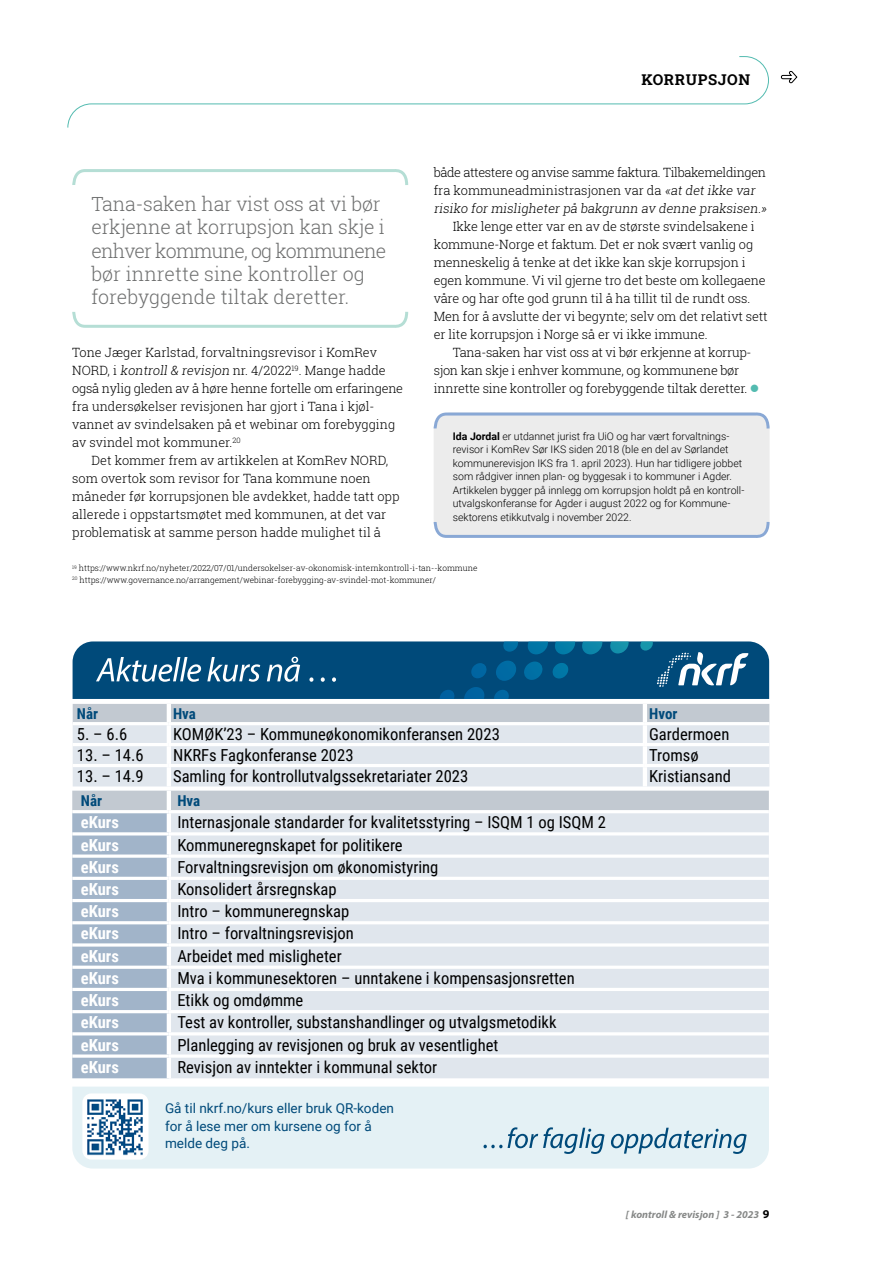
<style>
.page{position:relative;width:893px;height:1263px;background:#fff}
.page>*{position:absolute;margin:0;border:0;box-sizing:border-box;transform-origin:0 0}
.t1{font:300 19.5px/23.4px "Roboto Slab";letter-spacing:-.01em;color:#6f7070}
.t2{font:16.65px "Roboto Condensed";color:#000}
.t3{font:700 16.65px "Roboto Condensed";color:#fff}
.t4{font:700 15px "Roboto Condensed";color:#004a7a}
.t5{font:700 15px "Roboto Slab";letter-spacing:.04em;color:#000}
.t6{font:13.5px/17.9px "Roboto";color:#004a7a}
.t7{font:300 12.75px/18px "Roboto Slab";letter-spacing:-.01em;color:#000}
.t8{font:300 12.75px "Roboto Slab";letter-spacing:-.03em;color:#000}
.t9{font:300 10.5px/13.5px "Roboto";color:#000}
.t10{font:italic 700 10.5px "Myriad Pro";color:#878988}
.t11{font:300 8.25px/11.2px "Roboto Slab";color:#000}
.s1{color:#53bbb0}
.s2{font-weight:700}
.s3{font-style:normal;font-size:12px;color:#000}
</style>
<div class="page">
<svg style="left:67px;top:56px;width:702px;height:72px"></svg>
<div style="left:434px;top:412px;width:336px;height:124px;background:#ececec;border-radius:17px"></div>
<svg style="left:433px;top:412px;width:337px;height:17px"></svg>
<svg style="left:433px;top:522px;width:337px;height:16px"></svg>
<svg style="left:72px;top:169px;width:337px;height:16px"></svg>
<svg style="left:72px;top:311px;width:337px;height:17px"></svg>
<svg style="left:72px;top:641px;width:697px;height:437px;background:#c2d0dc"></svg>
<div style="left:72px;top:1086px;width:697px;height:82px;background:#e4f1f5"></div>
<div style="left:82px;top:1093px;width:66px;height:66px;background:#fff;border-radius:9px"></div>
<svg style="left:483px;top:1127px;width:122px;height:27px;background:#b6cfdc"></svg>
<svg style="left:611px;top:1128px;width:136px;height:26px;background:#acc8d7"></svg>
<img style="left:87px;top:1099px;width:56px;height:56px">
<p class="t5" style="left:641px;top:69px;width:110px">KORRUPSJON</p>
<h1 class="t1" style="left:91px;top:192px;width:297px">Tana-saken har vist oss at vi bør erkjenne at korrupsjon kan skje i enhver kommune, og kommunene bør innrette sine kontroller og forebyggende tiltak deretter.</h1>
<p class="t7" style="left:72px;top:343px;width:332px">Tone Jæger Karlstad, forvaltningsrevisor i KomRev NORD, i kontroll&amp; revisjon nr. 4/2022<sup>19</sup>. Mange hadde også nylig gleden av å høre henne fortelle om erfaringene fra undersøkelser revisjonen har gjort i Tana i kjøl&shy;vannet av svindelsaken på et webinar om forebygging av svindel mot kommuner.<sup>20</sup></p>
<p class="t7" style="left:72px;top:451px;width:329px;text-indent:19px">Det kommer frem av artikkelen at KomRev NORD, som overtok som revisor for Tana kommune noen måneder før korrupsjonen ble avdekket, hadde tatt opp allerede i oppstartsmøtet med kommunen, at det var problematisk at samme person hadde mulighet til å</p>
<p class="t8" style="left:434px;top:164px;width:334px">både attestere og anvise samme faktura. Tilbakemeldingen</p>
<p class="t7" style="left:434px;top:181px;width:325px">fra kommuneadministrasjonen var da «at det ikke var</p>
<p class="t7" style="left:434px;top:199px;width:337px">risiko for misligheter på bakgrunn av denne praksisen.»</p>
<p class="t7" style="left:453px;top:217px;width:303px">Ikke lenge etter var en av de største svindelsakene i</p>
<p class="t7" style="left:434px;top:235px;width:321px">kommune-Norge et faktum. Det er nok svært vanlig og</p>
<p class="t7" style="left:434px;top:253px;width:313px">menneskelig å tenke at det ikke kan skje korrupsjon i</p>
<p class="t7" style="left:434px;top:271px;width:334px">egen kommune. Vi vil gjerne tro det beste om kollegaene</p>
<p class="t7" style="left:434px;top:289px;width:318px">våre og har ofte god grunn til å ha tillit til de rundt oss.</p>
<p class="t7" style="left:434px;top:307px;width:336px">Men for å avslutte der vi begynte; selv om det relativt sett</p>
<p class="t7" style="left:434px;top:325px;width:276px">er lite korrupsjon i Norge så er vi ikke immune.</p>
<p class="t7" style="left:453px;top:343px;width:298px">Tana-saken har vist oss at vi bør erkjenne at korrup-</p>
<p class="t7" style="left:434px;top:361px;width:307px">sjon kan skje i enhver kommune, og kommunene bør</p>
<p class="t7" style="left:434px;top:379px;width:327px">innrette sine kontroller og forebyggende tiltak deretter. <span class="s1">●</span></p>
<p class="t9" style="left:453px;top:429px;width:293px"><span class="s2">Ida Jordal</span> er utdannet jurist fra UiO og har vært forvaltnings&shy;revisor i KomRev Sør IKS siden 2018 (ble en del av Sørlandet kommunerevisjon IKS fra 1. april 2023). Hun har tidligere jobbet som rådgiver innen plan- og byggesak i to kommuner i Agder.<br>Artikkelen bygger på innlegg om korrupsjon holdt på en kontroll&shy;utvalgskonferanse for Agder i august 2022 og for Kommune&shy;sektorens etikkutvalg i november 2022.</p>
<p class="t11" style="left:72px;top:562px;width:407px"><sup>19</sup> https://www.nkrf.no/nyheter/2022/07/01/undersokelser-av-okonomisk-internkontroll-i-tan--kommune<br><sup>20</sup> https://www.governance.no/arrangement/webinar-forebygging-av-svindel-mot-kommuner/</p>
<p class="t4" style="left:77px;top:703px;width:23px">Når</p>
<p class="t4" style="left:173px;top:703px;width:24px">Hva</p>
<p class="t4" style="left:649px;top:703px;width:30px">Hvor</p>
<h2 class="t2" style="left:77px;top:723px;width:52px">5. – 6.6</h2>
<h2 class="t2" style="left:173px;top:723px;width:328px">KOMØK’23 – Kommuneøkonomikonferansen 2023</h2>
<h2 class="t2" style="left:649px;top:723px;width:82px">Gardermoen</h2>
<h2 class="t2" style="left:77px;top:744px;width:68px">13. – 14.6</h2>
<h2 class="t2" style="left:173px;top:744px;width:182px">NKRFs Fagkonferanse 2023</h2>
<h2 class="t2" style="left:649px;top:744px;width:51px">Tromsø</h2>
<h2 class="t2" style="left:77px;top:765px;width:68px">13. – 14.9</h2>
<h2 class="t2" style="left:173px;top:765px;width:297px">Samling for kontrollutvalgssekretariater 2023</h2>
<h2 class="t2" style="left:649px;top:765px;width:83px">Kristiansand</h2>
<p class="t4" style="left:81px;top:790px;width:23px">Når</p>
<p class="t4" style="left:177px;top:790px;width:24px">Hva</p>
<h2 class="t3" style="left:81px;top:811px;width:40px">eKurs</h2>
<h2 class="t2" style="left:177px;top:811px;width:430px">Internasjonale standarder for kvalitetsstyring – ISQM 1 og ISQM 2</h2>
<h2 class="t3" style="left:81px;top:833px;width:40px">eKurs</h2>
<h2 class="t2" style="left:177px;top:833px;width:227px">Kommuneregnskapet for politikere</h2>
<h2 class="t3" style="left:81px;top:855px;width:40px">eKurs</h2>
<h2 class="t2" style="left:177px;top:855px;width:263px">Forvaltningsrevisjon om økonomistyring</h2>
<h2 class="t3" style="left:81px;top:877px;width:40px">eKurs</h2>
<h2 class="t2" style="left:177px;top:877px;width:161px">Konsolidert årsregnskap</h2>
<h2 class="t3" style="left:81px;top:900px;width:40px">eKurs</h2>
<h2 class="t2" style="left:177px;top:900px;width:173px">Intro – kommuneregnskap</h2>
<h2 class="t3" style="left:81px;top:922px;width:40px">eKurs</h2>
<h2 class="t2" style="left:177px;top:922px;width:178px">Intro – forvaltningsrevisjon</h2>
<h2 class="t3" style="left:81px;top:944px;width:40px">eKurs</h2>
<h2 class="t2" style="left:177px;top:944px;width:166px">Arbeidet med misligheter</h2>
<h2 class="t3" style="left:81px;top:966px;width:40px">eKurs</h2>
<h2 class="t2" style="left:177px;top:966px;width:399px">Mva i kommunesektoren – unntakene i kompensasjonsretten</h2>
<h2 class="t3" style="left:81px;top:988px;width:40px">eKurs</h2>
<h2 class="t2" style="left:177px;top:988px;width:127px">Etikk og omdømme</h2>
<h2 class="t3" style="left:81px;top:1011px;width:40px">eKurs</h2>
<h2 class="t2" style="left:177px;top:1011px;width:381px">Test av kontroller, substanshandlinger og utvalgsmetodikk</h2>
<h2 class="t3" style="left:81px;top:1033px;width:40px">eKurs</h2>
<h2 class="t2" style="left:177px;top:1033px;width:322px">Planlegging av revisjonen og bruk av vesentlighet</h2>
<h2 class="t3" style="left:81px;top:1055px;width:40px">eKurs</h2>
<h2 class="t2" style="left:177px;top:1055px;width:261px">Revisjon av inntekter i kommunal sektor</h2>
<p class="t6" style="left:165px;top:1098px;width:231px">Gå til nkrf.no/kurs eller bruk QR-koden for å lese mer om kursene og for å melde deg på.</p>
<p class="t10" style="left:626px;top:1208px;width:145px">[ kontroll &amp; revisjon ] 3 - 2023 <span class="s3">9</span></p>
</div>
